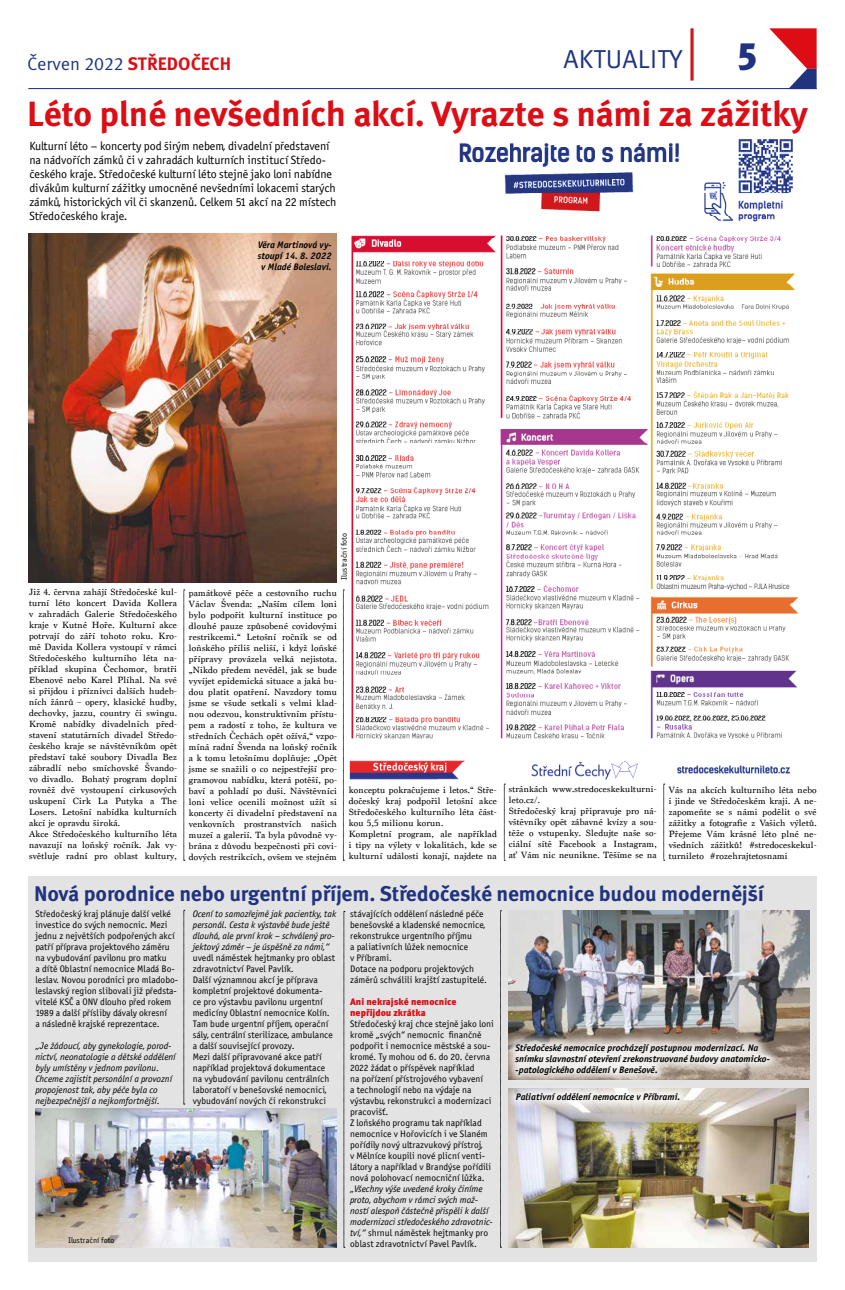
<style>
.page{position:relative;width:845px;height:1290px;background:#fff}
.page>*{position:absolute;margin:0;border:0;box-sizing:border-box;transform-origin:0 0}
.t1{font:900 37.9px "Meta Pro";color:#1f337f}
.t2{font:700 35px "Meta Pro";letter-spacing:-.015em;color:#dc0d15}
.t3{font:26px "Meta Pro";letter-spacing:.01em;color:#1f337f}
.t4{font:700 21.1px "Meta Pro";letter-spacing:-.01em;color:#1f337f}
.t5{font:18px "Meta Pro";color:#1f337f}
.t6{font:12px/14px "Officina Sans Book ITC";letter-spacing:-.01em;color:#000}
.t7{font:9.5px/11px "Marion";letter-spacing:.02em;color:#000}
.t8{font:9.5px/11px "Officina Sans Book ITC";color:#000}
.t9{font:italic 9.5px/11px "Officina Sans Book ITC";color:#000}
.t10{font:italic 9.5px/11px "Officina Sans Bold ITC";color:#000;text-align:center}
.t11{font:900 9.5px/11px "Meta Pro";color:#dc0d15}
.t12{font:8px "Officina Sans Book ITC";color:#000}
.s1{font-weight:700;color:#dc0d15}
.s2{font-style:normal}
</style>
<div class="page">
<hr style="left:28px;top:88px;width:788px;height:1px;background:#1f337f">
<svg style="left:769px;top:28px;width:47px;height:61px"></svg>
<hr style="left:690px;top:28px;width:3px;height:53px;background:#cd1719">
<img style="left:349px;top:139px;width:450px;height:646px">
<img style="left:28px;top:234px;width:308px;height:349px">
<div style="left:28px;top:876px;width:788px;height:385px;background:#e3e3e3"></div>
<svg style="left:344px;top:911px;width:1px;height:337px"></svg>
<svg style="left:184px;top:910px;width:1px;height:195px"></svg>
<svg style="left:184px;top:590px;width:1px;height:271px"></svg>
<svg style="left:343px;top:590px;width:1px;height:271px"></svg>
<svg style="left:504px;top:784px;width:1px;height:77px"></svg>
<svg style="left:663px;top:784px;width:2px;height:77px"></svg>
<svg style="left:500px;top:910px;width:1px;height:338px"></svg>
<img style="left:36px;top:1108px;width:300px;height:139px">
<img style="left:508px;top:910px;width:301px;height:169px">
<img style="left:508px;top:1088px;width:300px;height:159px">
<div style="left:503px;top:1032px;width:278px;height:54px;background:#fff;opacity:.85"></div>
<div style="left:504px;top:1082px;width:187px;height:30px;background:#fff;opacity:.85"></div>
<h3 class="t5" style="left:27px;top:50px;width:205px">Červen 2022 <span class="s1">STŘEDOČECH</span></h3>
<h3 class="t3" style="left:563px;top:39px;width:121px">AKTUALITY</h3>
<h1 class="t1" style="left:738px;top:26px;width:21px">5</h1>
<h2 class="t2" style="left:27px;top:86px;width:782px">Léto plné nevšedních akcí. Vyrazte s námi za zážitky</h2>
<p class="t6" style="left:29px;top:139px;width:308px">Kulturní léto – koncerty pod širým nebem, divadelní představení na nádvořích zámků či v zahradách kulturních institucí Středo&shy;českého kraje. Středočeské kulturní léto stejně jako loni nabídne divákům kulturní zážitky umocněné nevšedními lokacemi starých zámků, historických vil či skanzenů. Celkem 51 akcí na 22 místech Středočeského kraje.</p>
<p class="t10" style="left:258px;top:239px;width:75px">Věra Martinová vy&shy;stoupí 14. 8. 2022 v Mladé Boleslavi.</p>
<p class="t12" style="left:339px;top:579px;width:48px;rotate:-90deg">Ilustrační foto</p>
<p class="t7" style="left:29px;top:586px;width:149px">Již 4. června zahájí Středočeské kul&shy;turní léto koncert Davida Kollera v zahradách Galerie Středočeského kraje v Kutné Hoře. Kulturní akce potrvají do září tohoto roku. Kro&shy;mě Davida Kollera vystoupí v rámci Středočeského kulturního léta na&shy;příklad skupina Čechomor, bratři Ebenové nebo Karel Plíhal. Na své si přijdou i příznivci dalších hudeb&shy;ních žánrů – opery, klasické hudby, dechovky, jazzu, country či swingu.<br>Kromě nabídky divadelních před&shy;stavení statutárních divadel Středo&shy;českého kraje se návštěvníkům opět představí také soubory Divadla Bez zábradlí nebo smíchovské Švando&shy;vo divadlo. Bohatý program doplní rovněž dvě vystoupení cirkusových uskupení Cirk La Putyka a The Losers. Letošní nabídka kulturních akcí je opravdu široká.<br>Akce Středočeského kulturního léta navazují na loňský ročník. Jak vy&shy;světluje radní pro oblast kultury,</p>
<p class="t7" style="left:189px;top:587px;width:149px;text-align:justify">památkové péče a cestovního ruchu Václav Švenda: „Naším cílem loni bylo podpořit kulturní instituce po dlouhé pauze způsobené covidovými restrikcemi.“ Letošní ročník se od loňského příliš neliší, i když loňské přípravy provázela velká nejistota. „Nikdo předem nevěděl, jak se bude vyvíjet epidemická situace a jaká bu&shy;dou platit opatření. Navzdory tomu jsme se všude setkali s velmi klad&shy;nou odezvou, konstruktivním přístu&shy;pem a radostí z toho, že kultura ve středních Čechách opět ožívá,“ vzpo&shy;míná radní Švenda na loňský ročník a k tomu letošnímu doplňuje: „Opět jsme se snažili o co nejpestřejší pro&shy;gramovou nabídku, která potěší, po&shy;baví a pohladí po duši. Návštěvníci loni velice ocenili možnost užít si koncerty či divadelní představení na venkovních prostranstvích našich muzeí a galerií. Ta byla původně vy&shy;brána z důvodu bezpečnosti při covi&shy;dových restrikcích, ovšem ve stejném</p>
<p class="t7" style="left:349px;top:784px;width:149px">konceptu pokračujeme i letos.“ Stře&shy;dočeský kraj podpořil letošní akce Středočeského kulturního léta část&shy;kou 5,5 milionu korun.<br>Kompletní program, ale například i tipy na výlety v lokalitách, kde se kulturní události konají, najdete na</p>
<p class="t7" style="left:509px;top:783px;width:149px">stránkách www.stredoceskekulturni&shy;leto.cz/.<br>Středočeský kraj připravuje pro ná&shy;vštěvníky opět zábavné kvízy a sou&shy;těže o vstupenky. Sledujte naše so&shy;ciální sítě Facebook a Instagram, ať Vám nic neunikne. Těšíme se na</p>
<p class="t7" style="left:669px;top:784px;width:149px;text-align:justify">Vás na akcích kulturního léta nebo i jinde ve Středočeském kraji. A ne&shy;zapomeňte se s námi podělit o své zážitky a fotografie z Vašich výletů.<br>Přejeme Vám krásné léto plné ne&shy;všedních zážitků! #stredoceskekul&shy;turnileto #rozehrajtetosnami</p>
<h3 class="t4" style="left:34px;top:877px;width:731px">Nová porodnice nebo urgentní příjem. Středočeské nemocnice budou modernější</h3>
<p class="t8" style="left:35px;top:908px;width:144px">Středočeský kraj plánuje další velké investice do svých nemocnic. Mezi jednu z největších podpořených akcí patří příprava projektového záměru na vybudování pavilonu pro matku<br>a dítě Oblastní nemocnice Mladá Bo&shy;leslav. Novou porodnici pro mladobo&shy;leslavský region slibovali již předsta&shy;vitelé KSČ a ONV dlouho před rokem 1989 a další přísliby dávaly okresní<br>a následně krajské reprezentace.</p>
<p class="t9" style="left:35px;top:1040px;width:142px">„Je žádoucí, aby gynekologie, porod&shy;nictví, neonatologie a dětské oddělení byly umístěny v jednom pavilonu.<br>Chceme zajistit personální a provozní propojenost tak, aby péče byla co nejbezpečnější a nejkomfortnější.</p>
<p class="t9" style="left:193px;top:908px;width:145px">Ocení to samozřejmě jak pacientky, tak personál. Cesta k výstavbě bude ještě dlouhá, ale první krok – schválený pro&shy;jektový záměr – je úspěšně za námi,“</p>
<p class="t8" style="left:193px;top:952px;width:144px">uvedl náměstek hejtmanky pro oblast zdravotnictví Pavel Pavlík.<br>Další významnou akcí je příprava kompletní projektové dokumenta-<br>ce pro výstavbu pavilonu urgentní medicíny Oblastní nemocnice Kolín.<br>Tam bude urgentní příjem, operační sály, centrální sterilizace, ambulance a další související provozy.<br>Mezi další připravované akce patří například projektová dokumentace na vybudování pavilonu centrálních laboratoří v benešovské nemocnici, vybudování nových či rekonstrukci</p>
<p class="t8" style="left:350px;top:908px;width:138px">stávajících oddělení následné péče benešovské a kladenské nemocnice, rekonstrukce urgentního příjmu<br>a paliativních lůžek nemocnice<br>v Příbrami.<br>Dotace na podporu projektových záměrů schválili krajští zastupitelé.</p>
<p class="t11" style="left:350px;top:996px;width:108px">Ani nekrajské nemocnice nepřijdou zkrátka</p>
<p class="t8" style="left:350px;top:1018px;width:145px">Středočeský kraj chce stejně jako loni kromě „svých“ nemocnic finančně podpořit i nemocnice městské a sou&shy;kromé. Ty mohou od 6. do 20. června 2022 žádat o příspěvek například<br>na pořízení přístrojového vybavení<br>a technologií nebo na výdaje na výstavbu, rekonstrukci a modernizaci pracovišť.<br>Z loňského programu tak například nemocnice v Hořovicích i ve Slaném pořídily nový ultrazvukový přístroj,<br>v Mělníce koupili nové plicní venti&shy;látory a například v Brandýse pořídili nová polohovací nemocniční lůžka.</p>
<p class="t9" style="left:350px;top:1183px;width:144px">„Všechny výše uvedené kroky činíme proto, abychom v rámci svých mož&shy;ností alespoň částečně přispěli k další modernizaci středočeského zdravotnic&shy;tví,“ <span class="s2">shrnul náměstek hejtmanky pro oblast zdravotnictví Pavel Pavlík.</span></p>
<p class="t10" style="left:515px;top:1042px;width:256px;text-align:left">Středočeské nemocnice procházejí postupnou modernizací. Na snímku slavnostní otevření zrekonstruované budovy anatomicko--patologického oddělení v Benešově.</p>
<p class="t10" style="left:516px;top:1091px;width:166px">Paliativní oddělení nemocnice v Příbrami.</p>
<p class="t12" style="left:68px;top:1236px;width:48px">Ilustrační foto</p>
</div>
